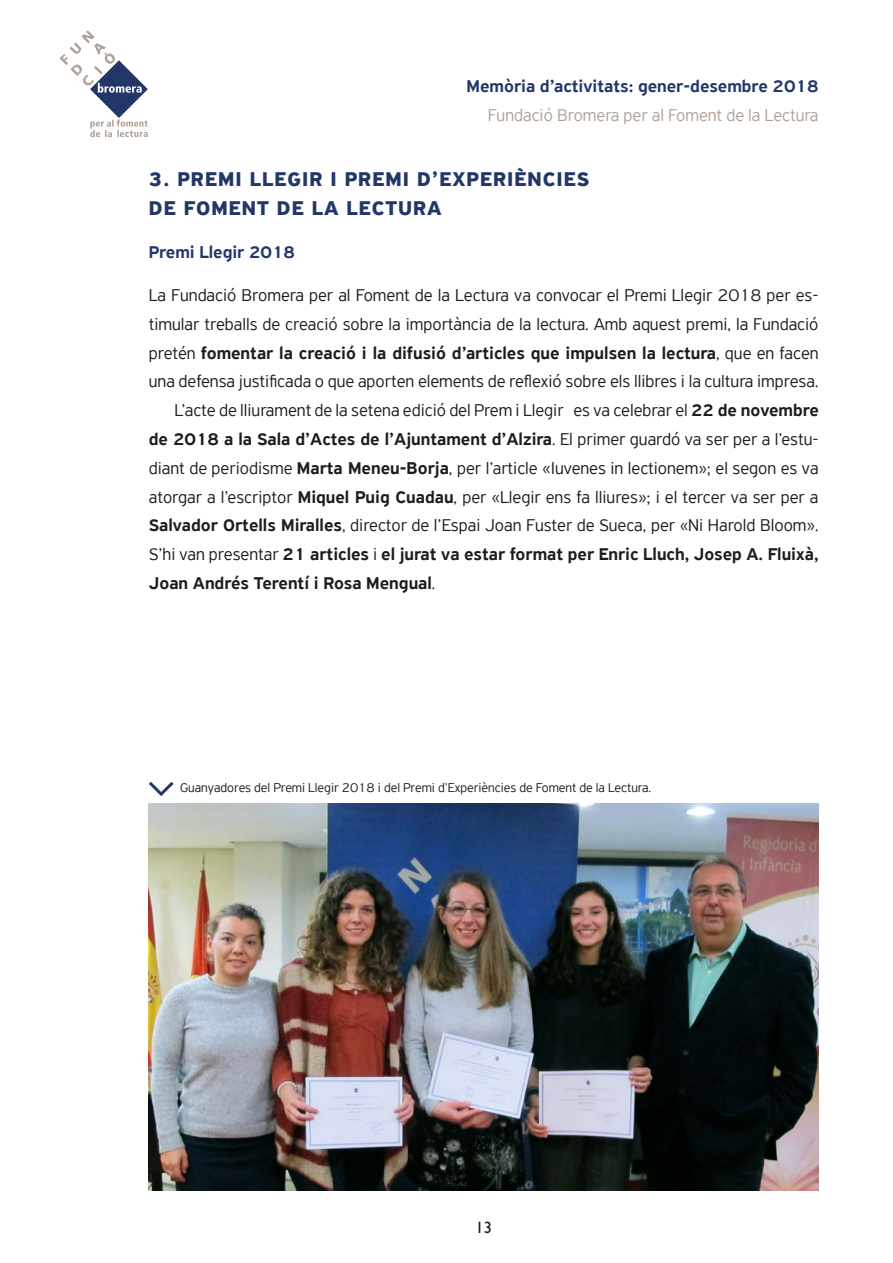
<style>
.page{position:relative;width:893px;height:1263px;background:#fff}
.page>*{position:absolute;margin:0;border:0;box-sizing:border-box;transform-origin:0 0}
.t1{font:700 21px/28.8px "PF Highway Sans Pro";letter-spacing:.05em;color:#233668}
.t2{font:300 18px "PF Highway Sans Pro";color:#1d1d1b}
.t3{font:500 18px "PF Highway Sans Pro";color:#1d1d1b}
.t4{font:500 18px "PF Highway Sans Pro";color:#233668}
.t5{font:300 18px "PF Highway Sans Pro";color:#aea298}
.t6{font:16.5px "Gill Sans Std";color:#1d1d1b}
.t7{font:300 13.5px "PF Highway Sans Pro";color:#1d1d1b}
.s1{font-weight:300}
.s2{font-weight:500}
</style>
<div class="page">
<img style="left:149px;top:804px;width:670px;height:387px">
<svg style="left:60px;top:30px;width:88px;height:107px"></svg>
<svg style="left:149px;top:781px;width:25px;height:16px"></svg>
<p class="t4" style="left:467px;top:76px;width:353px">Memòria d’activitats: gener-desembre 2018</p>
<p class="t5" style="left:488px;top:105px;width:332px">Fundació Bromera per al Foment de la Lectura</p>
<p class="t1" style="left:149px;top:165px;width:442px">3. PREMI LLEGIR I PREMI D’EXPERIÈNCIES<br>DE FOMENT DE LA LECTURA</p>
<p class="t4" style="left:149px;top:241px;width:148px">Premi Llegir 2018</p>
<p class="t2" style="left:149px;top:285px;width:671px">La Fundació Bromera per al Foment de la Lectura va convocar el Premi Llegir 2018 per es-</p>
<p class="t2" style="left:149px;top:313px;width:671px">timular treballs de creació sobre la importància de la lectura. Amb aquest premi, la Fundació</p>
<p class="t3" style="left:149px;top:342px;width:671px"><span class="s1">pretén</span> fomentar la creació i la difusió d’articles que impulsen la lectura<span class="s1">, que en facen</span></p>
<p class="t2" style="left:149px;top:371px;width:671px">una defensa justificada o que aporten elements de reflexió sobre els llibres i la cultura impresa.</p>
<p class="t2" style="left:174px;top:400px;width:646px">L’acte de lliurament de la setena edició del Prem i Llegir es va celebrar el <span class="s2">22 de novembre</span></p>
<p class="t3" style="left:149px;top:429px;width:671px">de 2018 a la Sala d’Actes de l’Ajuntament d’Alzira<span class="s1">. El primer guardó va ser per a l’estu-</span></p>
<p class="t2" style="left:149px;top:457px;width:671px">diant de periodisme <span class="s2">Marta Meneu-Borja</span>, per l’article «Iuvenes in lectionem»; el segon es va</p>
<p class="t2" style="left:149px;top:486px;width:671px">atorgar a l’escriptor <span class="s2">Miquel Puig Cuadau</span>, per «Llegir ens fa lliures»; i el tercer va ser per a</p>
<p class="t2" style="left:149px;top:515px;width:671px"><span class="s2">Salvador Ortells Miralles</span>, director de l’Espai Joan Fuster de Sueca, per «Ni Harold Bloom».</p>
<p class="t3" style="left:149px;top:544px;width:671px"><span class="s1">S’hi van presentar</span> 21 articles <span class="s1">i</span> el jurat va estar format per Enric Lluch, Josep A. Fluixà,</p>
<p class="t3" style="left:149px;top:573px;width:288px">Joan Andrés Terentí i Rosa Mengual<span class="s1">.</span></p>
<p class="t7" style="left:180px;top:780px;width:472px">Guanyadores del Premi Llegir 2018 i del Premi d’Experiències de Foment de la Lectura.</p>
<p class="t6" style="left:475px;top:1218px;width:18px">13</p>
</div>
